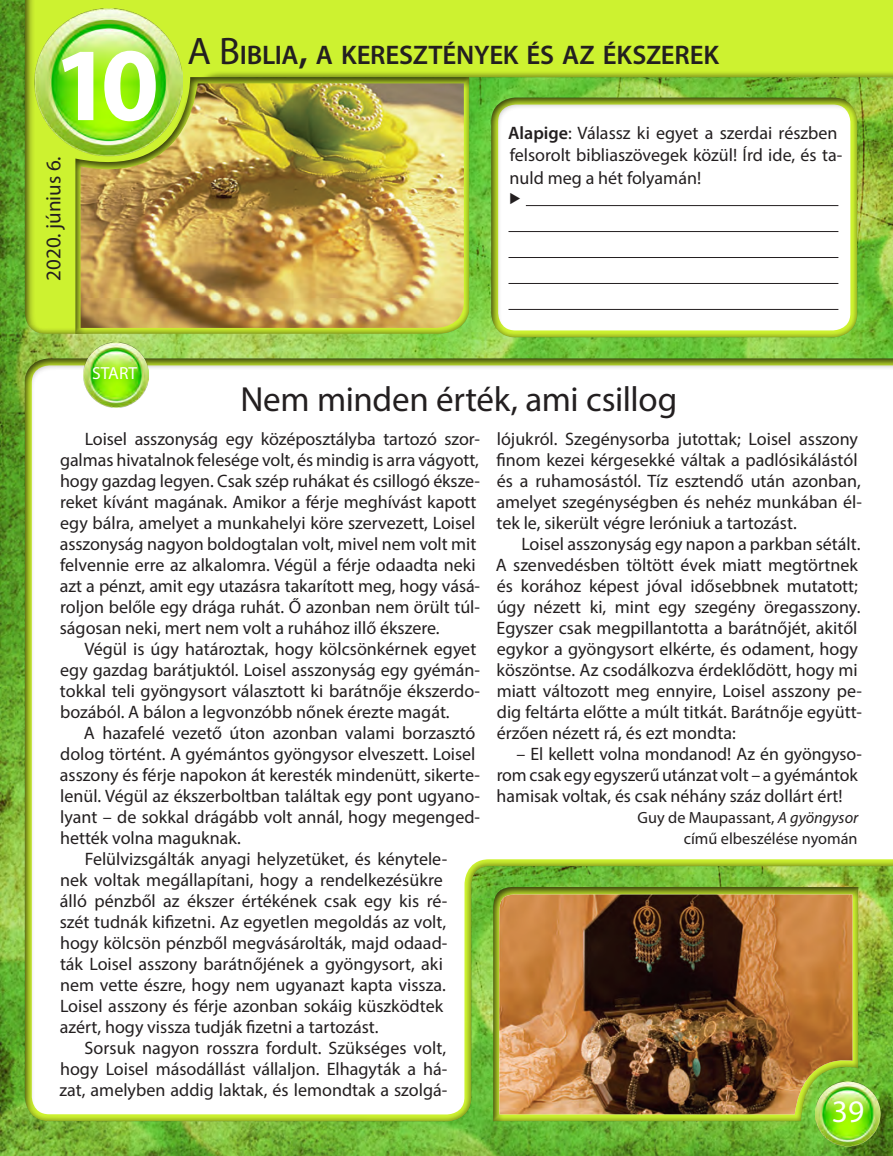
<style>
.page{position:relative;width:893px;height:1156px;background:#fff}
.page>*{position:absolute;margin:0;border:0;box-sizing:border-box;transform-origin:0 0}
.t1{font:700 105px "Myriad Pro";color:#fff}
.tortenet_cim{font:35px "Myriad Pro";letter-spacing:-.01em;color:#231f20}
.t2{font:31.5px "Myriad Pro";color:#fff}
.lecke_cim{font:600 26.95px "Myriad Pro";letter-spacing:-.01em;color:#231f20}
.datum{font:21px "Myriad Pro";color:#231f20}
.tortenet{font:18.03px/21px "Myriad Pro";color:#231f20}
.t3{font:17.5px "Myriad Pro";color:#fff}
.tortenet-2{font:16.28px/21px "Myriad Pro";color:#231f20;text-align:right}
.s1{font-weight:400;font-size:38.5px}
.s2{font-size:38.5px}
.s3{font-weight:600}
.s4{font-style:italic}
</style>
<div class="page">
<img style="left:0;top:0;width:893px;height:1156px">
<div style="left:22px;top:357px;width:871px;height:765px;background:#231f20;opacity:.75"></div>
<div style="left:490px;top:885px;width:369px;height:238px;background:#231f20;opacity:.75"></div>
<img style="left:497px;top:894px;width:355px;height:220px">
<div style="left:23px;top:0;width:870px;height:336px;background:#231f20;opacity:.75"></div>
<img style="left:35px;top:8px;width:147px;height:148px">
<div style="left:73px;top:71px;width:397px;height:264px;background:#231f20;opacity:.75"></div>
<img style="left:84px;top:343px;width:64px;height:65px">
<img style="left:815px;top:1082px;width:65px;height:65px">
<img style="left:81px;top:83px;width:383px;height:245px">
<div style="left:488px;top:96px;width:370px;height:242px;background:#231f20;opacity:.75"></div>
<hr style="left:526px;top:205px;width:312px;height:1px;background:#231f20">
<hr style="left:508px;top:231px;width:330px;height:1px;background:#231f20">
<hr style="left:508px;top:257px;width:330px;height:1px;background:#231f20">
<hr style="left:508px;top:283px;width:330px;height:1px;background:#231f20">
<hr style="left:508px;top:309px;width:330px;height:1px;background:#231f20">
<svg style="left:510px;top:193px;width:10px;height:11px"></svg>
<p class="t1" style="left:53px;top:16px;width:108px">10</p>
<p class="datum" style="left:40px;top:281px;width:126px;rotate:-90deg">2020. június 6.</p>
<p class="lecke_cim" style="left:188px;top:37px;width:533px"><span class="s1">A B</span>IBLIA<span class="s2">,</span> A KERESZTÉNYEK ÉS AZ ÉKSZEREK</p>
<p class="tortenet" style="left:508px;top:121px;width:336px;line-height:22.8px"><span class="s3">Alapige</span>: Válassz ki egyet a szerdai részben felsorolt bibliaszövegek közül! Írd ide, és ta&shy;nuld meg a hét folyamán!</p>
<p class="t3" style="left:92px;top:362px;width:46px">START</p>
<p class="tortenet_cim" style="left:240px;top:377px;width:438px">Nem minden érték, ami csillog</p>
<p class="tortenet" style="left:60px;top:428px;width:422px;text-indent:25px">Loisel asszonyság egy középosztályba tartozó szor&shy;galmas hivatalnok felesége volt, és mindig is arra vágyott, hogy gazdag legyen. Csak szép ruhákat és csillogó éksze&shy;reket kívánt magának. Amikor a férje meghívást kapott egy bálra, amelyet a munkahelyi köre szervezett, Loisel asszonyság nagyon boldogtalan volt, mivel nem volt mit felvennie erre az alkalomra. Végül a férje odaadta neki azt a pénzt, amit egy utazásra takarított meg, hogy vásá&shy;roljon belőle egy drága ruhát. Ő azonban nem örült túl&shy;ságosan neki, mert nem volt a ruhához illő ékszere.</p>
<p class="tortenet" style="left:60px;top:638px;width:422px;text-indent:24px">Végül is úgy határoztak, hogy kölcsönkérnek egyet egy gazdag barátjuktól. Loisel asszonyság egy gyémán&shy;tokkal teli gyöngysort választott ki barátnője ékszerdo&shy;bozából. A bálon a legvonzóbb nőnek érezte magát.</p>
<p class="tortenet" style="left:60px;top:722px;width:422px;text-indent:24px">A hazafelé vezető úton azonban valami borzasztó dolog történt. A gyémántos gyöngysor elveszett. Loisel asszony és férje napokon át keresték mindenütt, sikerte&shy;lenül. Végül az ékszerboltban találtak egy pont ugyano&shy;lyant – de sokkal drágább volt annál, hogy megenged&shy;hették volna maguknak.</p>
<p class="tortenet" style="left:60px;top:848px;width:389px;text-indent:25px">Felülvizsgálták anyagi helyzetüket, és kénytele&shy;nek voltak megállapítani, hogy a rendelkezésükre álló pénzből az ékszer értékének csak egy kis ré&shy;szét tudnák kifizetni. Az egyetlen megoldás az volt, hogy kölcsön pénzből megvásárolták, majd odaad&shy;ták Loisel asszony barátnőjének a gyöngysort, aki nem vette észre, hogy nem ugyanazt kapta vissza.<br>Loisel asszony és férje azonban sokáig küszködtek azért, hogy vissza tudják fizetni a tartozást.</p>
<p class="tortenet" style="left:60px;top:1037px;width:389px;text-align:justify;text-indent:25px">Sorsuk nagyon rosszra fordult. Szükséges volt, hogy Loisel másodállást vállaljon. Elhagyták a há&shy;zat, amelyben addig laktak, és lemondtak a szolgá-</p>
<p class="tortenet" style="left:496px;top:428px;width:367px">lójukról. Szegénysorba jutottak; Loisel asszony finom kezei kérgesekké váltak a padlósikálástól és a ruhamosástól. Tíz esztendő után azonban, amelyet szegénységben és nehéz munkában él&shy;tek le, sikerült végre leróniuk a tartozást.</p>
<p class="tortenet" style="left:496px;top:533px;width:368px;text-indent:26px">Loisel asszonyság egy napon a parkban sétált.<br>A szenvedésben töltött évek miatt megtörtnek és korához képest jóval idősebbnek mutatott; úgy nézett ki, mint egy szegény öregasszony.<br>Egyszer csak megpillantotta a barátnőjét, akitől egykor a gyöngysort elkérte, és odament, hogy köszöntse. Az csodálkozva érdeklődött, hogy mi miatt változott meg ennyire, Loisel asszony pe&shy;dig feltárta előtte a múlt titkát. Barátnője együtt&shy;érzően nézett rá, és ezt mondta:</p>
<p class="tortenet" style="left:497px;top:743px;width:367px;text-indent:20px">– El kellett volna mondanod! Az én gyöngyso&shy;rom csak egy egyszerű utánzat volt – a gyémántok hamisak voltak, és csak néhány száz dollárt ért!</p>
<p class="tortenet-2" style="left:638px;top:807px;width:222px">Guy de Maupassant, <span class="s4">A gyöngysor </span>című elbeszélése nyomán</p>
<p class="t2" style="left:832px;top:1092px;width:34px">39</p>
</div>
